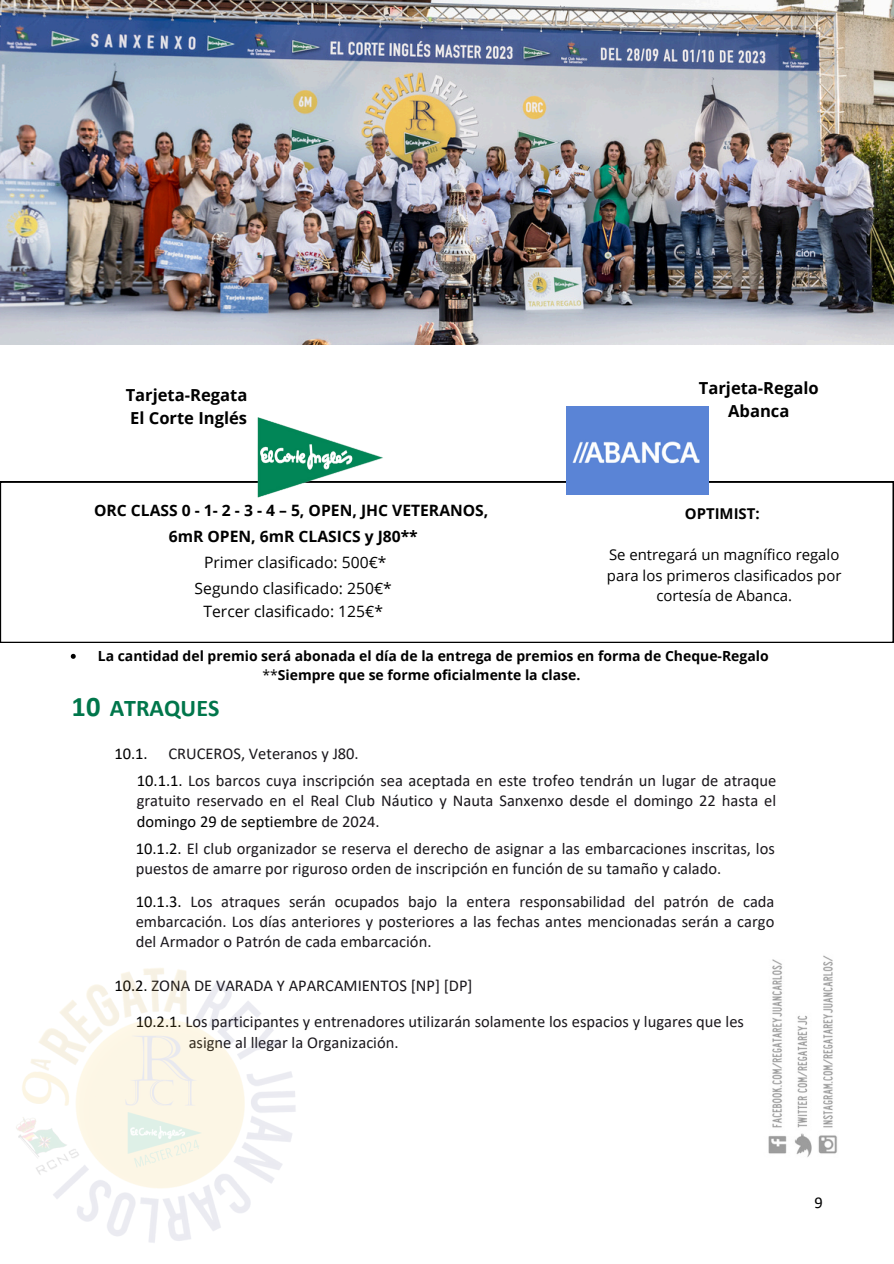
<style>
.page{position:relative;width:894px;height:1264px;background:#fff}
.page>*{position:absolute;margin:0;border:0;box-sizing:border-box;transform-origin:0 0}
.t1{font:700 28.5px "Calibri";color:#00764b}
.t2{font:700 24px "Calibri";color:#00764b}
.t3{font:16.5px/20.2px "Calibri";color:#1a171c}
.t4{font:700 16.5px/23px "Open Sans";color:#000;text-align:center}
.t5{font:16.5px "Calibri";color:#000}
.t6{font:700 15.6px/25.8px "Open Sans";color:#000;text-align:center}
.t7{font:15.6px "Open Sans";color:#000}
.t8{font:14.85px/20.5px "Open Sans";color:#000;text-align:center}
.t9{font:700 14.85px "Open Sans";color:#000}
.t10{font:700 13.95px/19.4px "Open Sans";color:#000}
.s1{font-weight:400}
.s2{color:#000}
.s3{color:#1a171c}
</style>
<div class="page">
<img style="left:768px;top:955px;width:69px;height:202px">
<img style="left:16px;top:968px;width:280px;height:275px">
<img style="left:0;top:0;width:893px;height:344px">
<svg style="left:0;top:482px;width:893px;height:160px"></svg>
<img style="left:566px;top:406px;width:142px;height:88px">
<img style="left:222px;top:417px;width:179px;height:91px">
<svg style="left:71px;top:654px;width:5px;height:5px"></svg>
<p class="t4" style="left:126px;top:383px;width:123px;line-height:22.5px;text-align:left">Tarjeta-Regata<br>El Corte Inglés</p>
<h3 class="t6" style="left:94px;top:497px;width:396px">ORC CLASS 0 - 1- 2 - 3 - 4 – 5, OPEN, JHC VETERANOS,<br>6mR OPEN, 6mR CLASICS y J80**<br><span class="s1">Primer clasificado: 500€*<br>Segundo clasificado: 250€*</span></h3>
<h3 class="t7" style="left:203px;top:601px;width:181px">Tercer clasificado: 125€*</h3>
<p class="t4" style="left:698px;top:376px;width:121px">Tarjeta-Regalo<br>Abanca</p>
<h5 class="t9" style="left:684px;top:503px;width:76px">OPTIMIST:</h5>
<p class="t8" style="left:606px;top:544px;width:236px">Se entregará un magnífico regalo para los primeros clasificados por cortesía de Abanca.</p>
<p class="t10" style="left:262px;top:645px;width:507px;text-indent:-164px">La cantidad del premio será abonada el día de la entrega de premios en forma de Cheque-Regalo <span class="s1">**</span>Siempre que se forme oficialmente la clase.</p>
<p class="t1" style="left:72px;top:694px;width:30px">10</p>
<h4 class="t2" style="left:110px;top:697px;width:111px">ATRAQUES</h4>
<h4 class="t5" style="left:114px;top:746px;width:35px">10.1.</h4>
<p class="t3" style="left:168px;top:744px;width:192px">CRUCEROS, Veteranos y J80.</p>
<p class="t3" style="left:137px;top:771px;width:641px"><span class="s2">10.1.1.</span> Los barcos cuya inscripción sea aceptada en este trofeo tendrán un lugar de atraque gratuito reservado en el Real Club Náutico y Nauta Sanxenxo desde el domingo 22 hasta el</p>
<h5 class="t5" style="left:137px;top:814px;width:244px">domingo 29 de septiembre <span class="s3">de 2024.</span></h5>
<h2 class="t3" style="left:136px;top:839px;width:640px"><span class="s2">10.1.2.</span> El club organizador se reserva el derecho de asignar a las embarcaciones inscritas, los puestos de amarre por riguroso orden de inscripción en función de su tamaño y calado.</h2>
<p class="t3" style="left:136px;top:892px;width:640px"><span class="s2">10.1.3.</span> Los atraques serán ocupados bajo la entera responsabilidad del patrón de cada embarcación. Los días anteriores y posteriores a las fechas antes mencionadas serán a cargo</p>
<p class="t3" style="left:136px;top:933px;width:297px">del Armador o Patrón de cada embarcación.</p>
<p class="t3" style="left:114px;top:977px;width:360px"><span class="s2">10.2.</span> ZONA DE VARADA Y APARCAMIENTOS [NP] [DP]</p>
<h1 class="t3" style="left:136px;top:1012px;width:609px"><span class="s2">10.2.1.</span> Los participantes y entrenadores utilizarán solamente los espacios y lugares que les</h1>
<h5 class="t3" style="left:189px;top:1033px;width:211px">asigne al llegar la Organización.</h5>
<h5 class="t5" style="left:814px;top:1195px;width:10px">9</h5>
</div>
